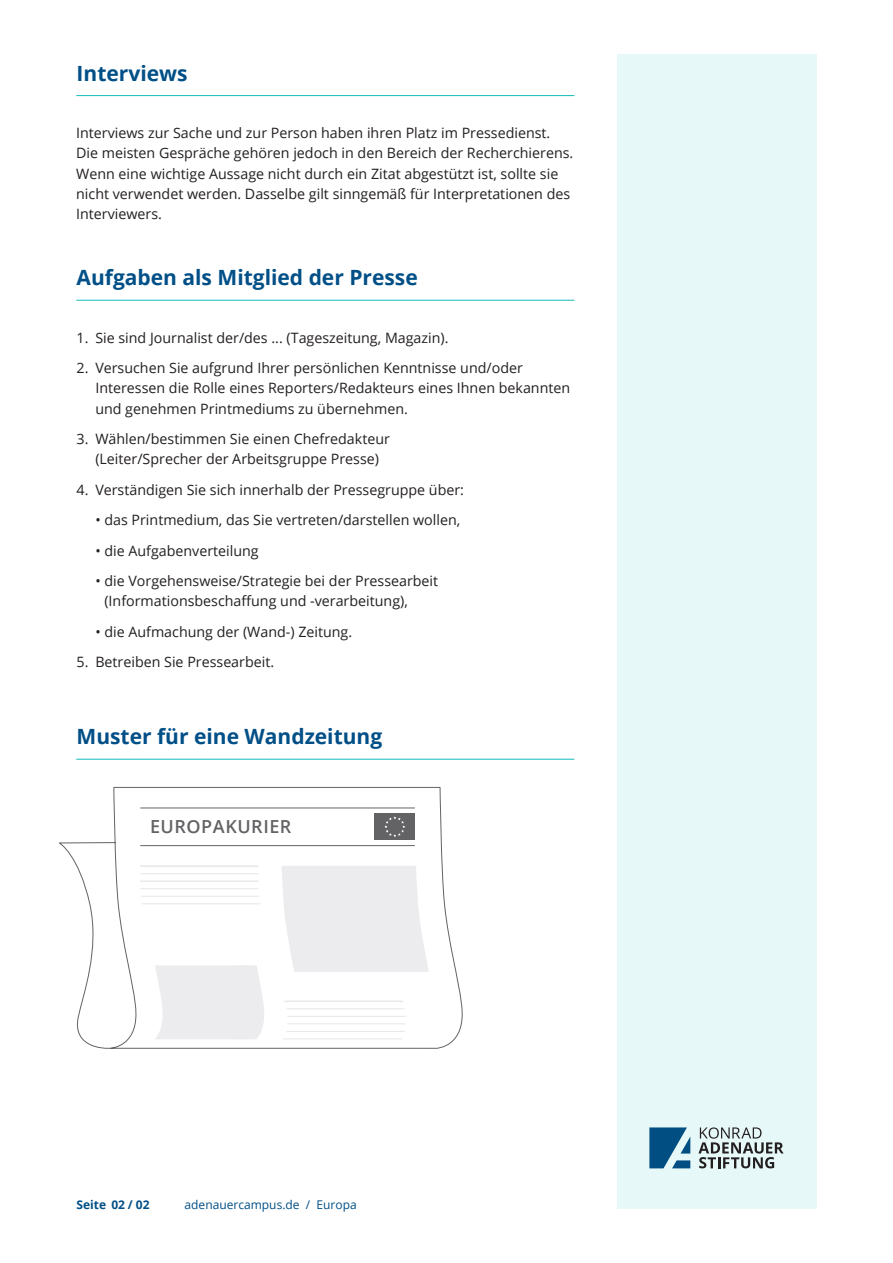
<style>
.page{position:relative;width:893px;height:1263px;background:#fff}
.page>*{position:absolute;margin:0;border:0;box-sizing:border-box;transform-origin:0 0}
.t1{font:700 21px "Open Sans";color:#014f87}
.t2{font:600 18px "Open Sans";letter-spacing:.03em;color:#636366}
.t3{font:14.25px/20.2px "Open Sans";color:#231f20}
.t4{font:12px "Open Sans";color:#014f87}
.t5{font:700 12px "Open Sans";color:#014f87}
</style>
<div class="page">
<div style="left:617px;top:54px;width:199px;height:1155px;background:#e7f8f8"></div>
<svg style="left:698px;top:1127px;width:86px;height:41px"></svg>
<svg style="left:649px;top:1127px;width:41px;height:41px"></svg>
<hr style="left:77px;top:95px;width:497px;height:1px;background:#14bbbb">
<hr style="left:77px;top:300px;width:497px;height:1px;background:#14bbbb">
<hr style="left:77px;top:759px;width:497px;height:1px;background:#14bbbb">
<svg style="left:59px;top:787px;width:404px;height:262px"></svg>
<svg style="left:155px;top:965px;width:111px;height:74px;background:#ededef"></svg>
<hr style="left:141px;top:896px;width:118px;height:1px;background:#e6e7e9">
<hr style="left:141px;top:866px;width:117px;height:1px;background:#e6e7e9">
<hr style="left:141px;top:881px;width:117px;height:1px;background:#e6e7e9">
<hr style="left:141px;top:873px;width:117px;height:1px;background:#e6e7e9">
<hr style="left:141px;top:888px;width:117px;height:1px;background:#e6e7e9">
<hr style="left:142px;top:903px;width:118px;height:1px;background:#e6e7e9">
<hr style="left:286px;top:1001px;width:117px;height:1px;background:#e6e7e9">
<hr style="left:288px;top:1016px;width:117px;height:1px;background:#e6e7e9">
<hr style="left:287px;top:1031px;width:118px;height:1px;background:#e6e7e9">
<hr style="left:285px;top:1001px;width:117px;height:1px;background:#e6e7e9">
<hr style="left:287px;top:1008px;width:117px;height:1px;background:#e6e7e9">
<hr style="left:288px;top:1023px;width:117px;height:1px;background:#e6e7e9">
<hr style="left:283px;top:1038px;width:119px;height:1px;background:#e6e7e9">
<svg style="left:282px;top:866px;width:147px;height:106px;background:#ededef"></svg>
<h1 class="t1" style="left:77px;top:58px;width:112px">Interviews</h1>
<p class="t3" style="left:76px;top:122px;width:499px">Interviews zur Sache und zur Person haben ihren Platz im Pressedienst.<br>Die meisten Gespräche gehören jedoch in den Bereich der Recherchierens.<br>Wenn eine wichtige Aussage nicht durch ein Zitat abgestützt ist, sollte sie nicht verwendet werden. Dasselbe gilt sinngemäß für Interpretationen des Interviewers.</p>
<h1 class="t1" style="left:77px;top:263px;width:343px">Aufgaben als Mitglied der Presse</h1>
<p class="t3" style="left:77px;top:327px;width:373px">1. Sie sind Journalist der/des ... (Tageszeitung, Magazin).</p>
<p class="t3" style="left:95px;top:357px;width:476px;text-indent:-19px">2. Versuchen Sie aufgrund Ihrer persönlichen Kenntnisse und/oder<br>Interessen die Rolle eines Reporters/Redakteurs eines Ihnen bekannten und genehmen Printmediums zu übernehmen.</p>
<p class="t3" style="left:77px;top:428px;width:315px;text-align:center">3. Wählen/bestimmen Sie einen Chefredakteur (Leiter/Sprecher der Arbeitsgruppe Presse)</p>
<p class="t3" style="left:77px;top:479px;width:389px">4. Verständigen Sie sich innerhalb der Pressegruppe über:</p>
<p class="t3" style="left:95px;top:510px;width:366px">• das Printmedium, das Sie vertreten/darstellen wollen,</p>
<p class="t3" style="left:95px;top:540px;width:165px">• die Aufgabenverteilung</p>
<p class="t3" style="left:104px;top:570px;width:335px;text-indent:-9px">• die Vorgehensweise/Strategie bei der Pressearbeit (Informationsbeschaffung und -verarbeitung),</p>
<p class="t3" style="left:95px;top:621px;width:258px">• die Aufmachung der (Wand-) Zeitung.</p>
<p class="t3" style="left:77px;top:652px;width:199px">5. Betreiben Sie Pressearbeit.</p>
<h1 class="t1" style="left:77px;top:722px;width:307px">Muster für eine Wandzeitung</h1>
<p class="t2" style="left:150px;top:814px;width:143px">EUROPAKURIER</p>
<p class="t5" style="left:77px;top:1196px;width:75px">Seite 02 / 02</p>
<p class="t4" style="left:185px;top:1196px;width:174px">adenauercampus.de / Europa</p>
</div>
